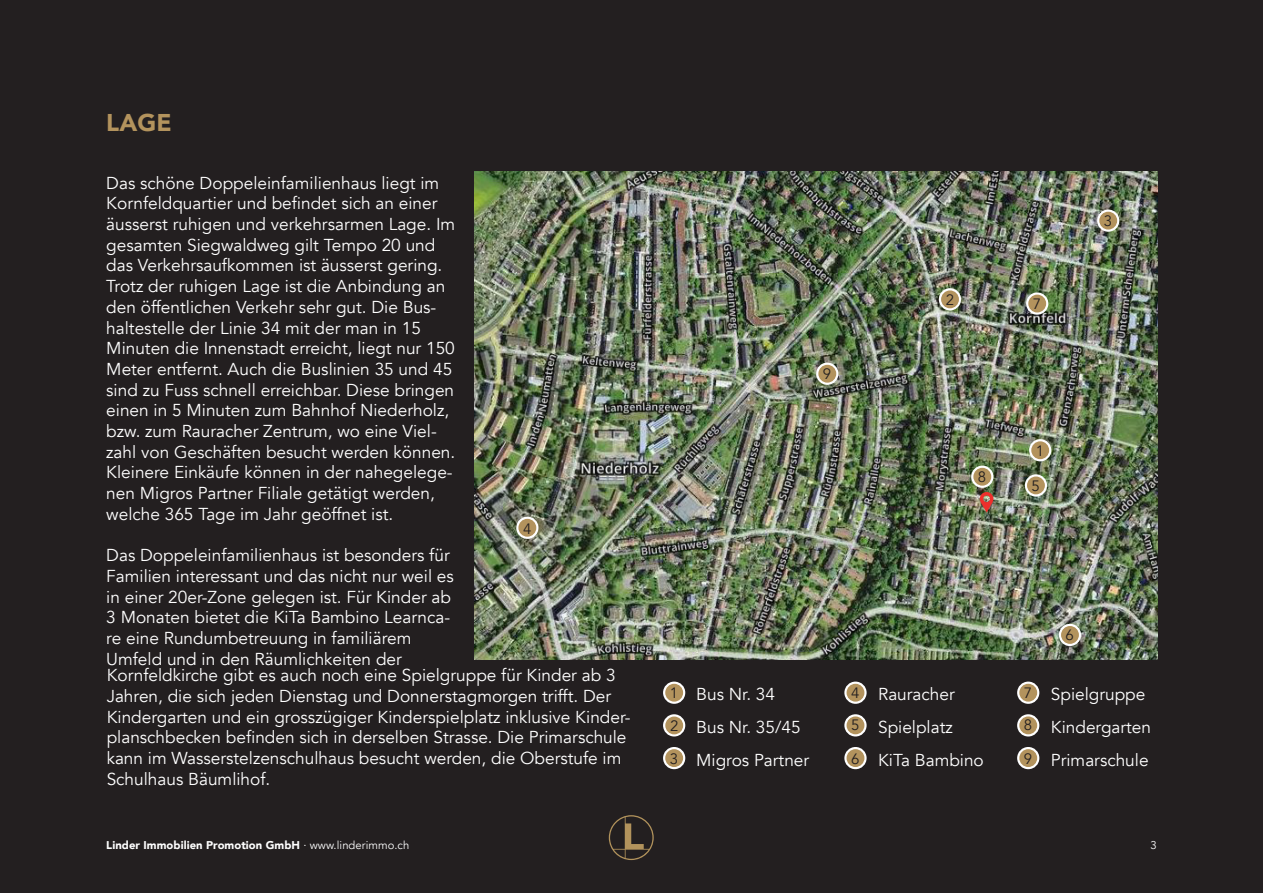
<style>
.page{position:relative;width:1263px;height:893px;background:#231f20}
.page>*{position:absolute;margin:0;border:0;box-sizing:border-box;transform-origin:0 0}
.Titel{font:900 24.3px "Avenir";color:#b3935d}
.t1{font:17.25px/20.7px "Avenir";color:#fff}
.t2{font:15px "Avenir";color:#231f20}
.t3{font:900 11.25px "Avenir";letter-spacing:.005em;color:#fff}
.t4{font:11.25px "Avenir";color:#fff}
.s1{font-weight:400}
</style>
<div class="page">
<svg style="left:609px;top:815px;width:45px;height:45px"></svg>
<div style="left:663px;top:682px;width:22px;height:22px;border:3px solid #fff;border-radius:50%"></div>
<div style="left:665px;top:684px;width:18px;height:18px;background:#b3935d;border-radius:50%"></div>
<div style="left:663px;top:714px;width:22px;height:22px;border:3px solid #fff;border-radius:50%"></div>
<div style="left:665px;top:716px;width:18px;height:18px;background:#b3935d;border-radius:50%"></div>
<div style="left:663px;top:747px;width:22px;height:22px;border:3px solid #fff;border-radius:50%"></div>
<div style="left:665px;top:749px;width:18px;height:18px;background:#b3935d;border-radius:50%"></div>
<div style="left:844px;top:682px;width:23px;height:22px;border:3px solid #fff;border-radius:50%"></div>
<div style="left:846px;top:684px;width:18px;height:18px;background:#b3935d;border-radius:50%"></div>
<div style="left:844px;top:714px;width:23px;height:22px;border:3px solid #fff;border-radius:50%"></div>
<div style="left:846px;top:716px;width:18px;height:18px;background:#b3935d;border-radius:50%"></div>
<div style="left:844px;top:747px;width:23px;height:22px;border:3px solid #fff;border-radius:50%"></div>
<div style="left:846px;top:749px;width:18px;height:18px;background:#b3935d;border-radius:50%"></div>
<div style="left:1017px;top:682px;width:22px;height:22px;border:3px solid #fff;border-radius:50%"></div>
<div style="left:1019px;top:684px;width:18px;height:18px;background:#b3935d;border-radius:50%"></div>
<div style="left:1017px;top:714px;width:22px;height:22px;border:3px solid #fff;border-radius:50%"></div>
<div style="left:1019px;top:716px;width:18px;height:18px;background:#b3935d;border-radius:50%"></div>
<div style="left:1017px;top:747px;width:22px;height:22px;border:3px solid #fff;border-radius:50%"></div>
<div style="left:1019px;top:749px;width:18px;height:18px;background:#b3935d;border-radius:50%"></div>
<img style="left:475px;top:172px;width:682px;height:488px">
<svg style="left:980px;top:492px;width:13px;height:21px"></svg>
<div style="left:1029px;top:439px;width:22px;height:22px;border:3px solid #fff;border-radius:50%"></div>
<div style="left:1031px;top:441px;width:18px;height:18px;background:#b3935d;border-radius:50%"></div>
<div style="left:939px;top:288px;width:22px;height:22px;border:3px solid #fff;border-radius:50%"></div>
<div style="left:941px;top:290px;width:18px;height:18px;background:#b3935d;border-radius:50%"></div>
<div style="left:1097px;top:210px;width:22px;height:22px;border:3px solid #fff;border-radius:50%"></div>
<div style="left:1099px;top:212px;width:18px;height:18px;background:#b3935d;border-radius:50%"></div>
<div style="left:516px;top:517px;width:22px;height:22px;border:3px solid #fff;border-radius:50%"></div>
<div style="left:518px;top:519px;width:18px;height:18px;background:#b3935d;border-radius:50%"></div>
<div style="left:1059px;top:624px;width:22px;height:22px;border:3px solid #fff;border-radius:50%"></div>
<div style="left:1061px;top:626px;width:18px;height:18px;background:#b3935d;border-radius:50%"></div>
<div style="left:1026px;top:292px;width:22px;height:23px;border:3px solid #fff;border-radius:50%"></div>
<div style="left:1028px;top:295px;width:18px;height:17px;background:#b3935d;border-radius:50%"></div>
<div style="left:971px;top:466px;width:22px;height:22px;border:3px solid #fff;border-radius:50%"></div>
<div style="left:973px;top:468px;width:18px;height:18px;background:#b3935d;border-radius:50%"></div>
<div style="left:816px;top:363px;width:22px;height:22px;border:3px solid #fff;border-radius:50%"></div>
<div style="left:818px;top:365px;width:18px;height:18px;background:#b3935d;border-radius:50%"></div>
<div style="left:1025px;top:474px;width:22px;height:23px;border:3px solid #fff;border-radius:50%"></div>
<div style="left:1027px;top:476px;width:18px;height:18px;background:#b3935d;border-radius:50%"></div>
<p class="Titel" style="left:106px;top:101px;width:67px">LAGE</p>
<p class="t1" style="left:106px;top:173px;width:350px">Das schöne Doppeleinfamilienhaus liegt im Kornfeldquartier und befindet sich an einer äusserst ruhigen und verkehrsarmen Lage. Im gesamten Siegwaldweg gilt Tempo 20 und das Verkehrsaufkommen ist äusserst gering.<br>Trotz der ruhigen Lage ist die Anbindung an den öffentlichen Verkehr sehr gut. Die Bus&shy;haltestelle der Linie 34 mit der man in 15<br>Minuten die Innenstadt erreicht, liegt nur 150<br>Meter entfernt. Auch die Buslinien 35 und 45 sind zu Fuss schnell erreichbar. Diese bringen einen in 5 Minuten zum Bahnhof Niederholz, bzw. zum Rauracher Zentrum, wo eine Viel&shy;zahl von Geschäften besucht werden können.<br>Kleinere Einkäufe können in der nahegelege&shy;nen Migros Partner Filiale getätigt werden, welche 365 Tage im Jahr geöffnet ist.</p>
<p class="t1" style="left:106px;top:545px;width:349px">Das Doppeleinfamilienhaus ist besonders für Familien interessant und das nicht nur weil es in einer 20er-Zone gelegen ist. Für Kinder ab 3 Monaten bietet die KiTa Bambino Learnca&shy;re eine Rundumbetreuung in familiärem Umfeld und in den Räumlichkeiten der</p>
<p class="t2" style="left:523px;top:519px;width:10px">4</p>
<p class="t1" style="left:107px;top:665px;width:525px">Kornfeldkirche gibt es auch noch eine Spielgruppe für Kinder ab 3<br>Jahren, die sich jeden Dienstag und Donnerstagmorgen trifft. Der Kindergarten und ein grosszügiger Kinderspielplatz inklusive Kinder&shy;planschbecken befinden sich in derselben Strasse. Die Primarschule kann im Wasserstelzenschulhaus besucht werden, die Oberstufe im Schulhaus Bäumlihof.</p>
<p class="t2" style="left:823px;top:365px;width:10px">9</p>
<p class="t2" style="left:946px;top:291px;width:10px">2</p>
<p class="t2" style="left:1033px;top:295px;width:10px">7</p>
<p class="t2" style="left:978px;top:468px;width:10px">8</p>
<p class="t2" style="left:1036px;top:442px;width:10px">1</p>
<p class="t2" style="left:1031px;top:477px;width:10px">5</p>
<p class="t2" style="left:1104px;top:212px;width:10px">3</p>
<p class="t2" style="left:670px;top:684px;width:10px">1</p>
<p class="t2" style="left:670px;top:717px;width:10px">2</p>
<p class="t2" style="left:670px;top:750px;width:10px">3</p>
<p class="t1" style="left:696px;top:684px;width:80px">Bus Nr. 34</p>
<p class="t1" style="left:696px;top:717px;width:106px">Bus Nr. 35/45</p>
<p class="t1" style="left:696px;top:750px;width:115px">Migros Partner</p>
<p class="t1" style="left:878px;top:684px;width:78px">Rauracher</p>
<p class="t1" style="left:878px;top:717px;width:76px">Spielplatz</p>
<p class="t2" style="left:851px;top:684px;width:10px">4</p>
<p class="t2" style="left:851px;top:716px;width:10px">5</p>
<p class="t2" style="left:851px;top:750px;width:10px">6</p>
<p class="t1" style="left:878px;top:750px;width:107px">KiTa Bambino</p>
<p class="t2" style="left:1065px;top:626px;width:10px">6</p>
<p class="t1" style="left:1051px;top:684px;width:96px">Spielgruppe</p>
<p class="t1" style="left:1051px;top:717px;width:102px">Kindergarten</p>
<p class="t2" style="left:1024px;top:684px;width:10px">7</p>
<p class="t2" style="left:1024px;top:716px;width:10px">8</p>
<p class="t2" style="left:1024px;top:750px;width:10px">9</p>
<p class="t1" style="left:1051px;top:750px;width:99px">Primarschule</p>
<p class="t3" style="left:106px;top:835px;width:305px">Linder Immobilien Promotion GmbH <span class="s1">· www.linderimmo.ch</span></p>
<p class="t4" style="left:1150px;top:838px;width:8px">3</p>
</div>
